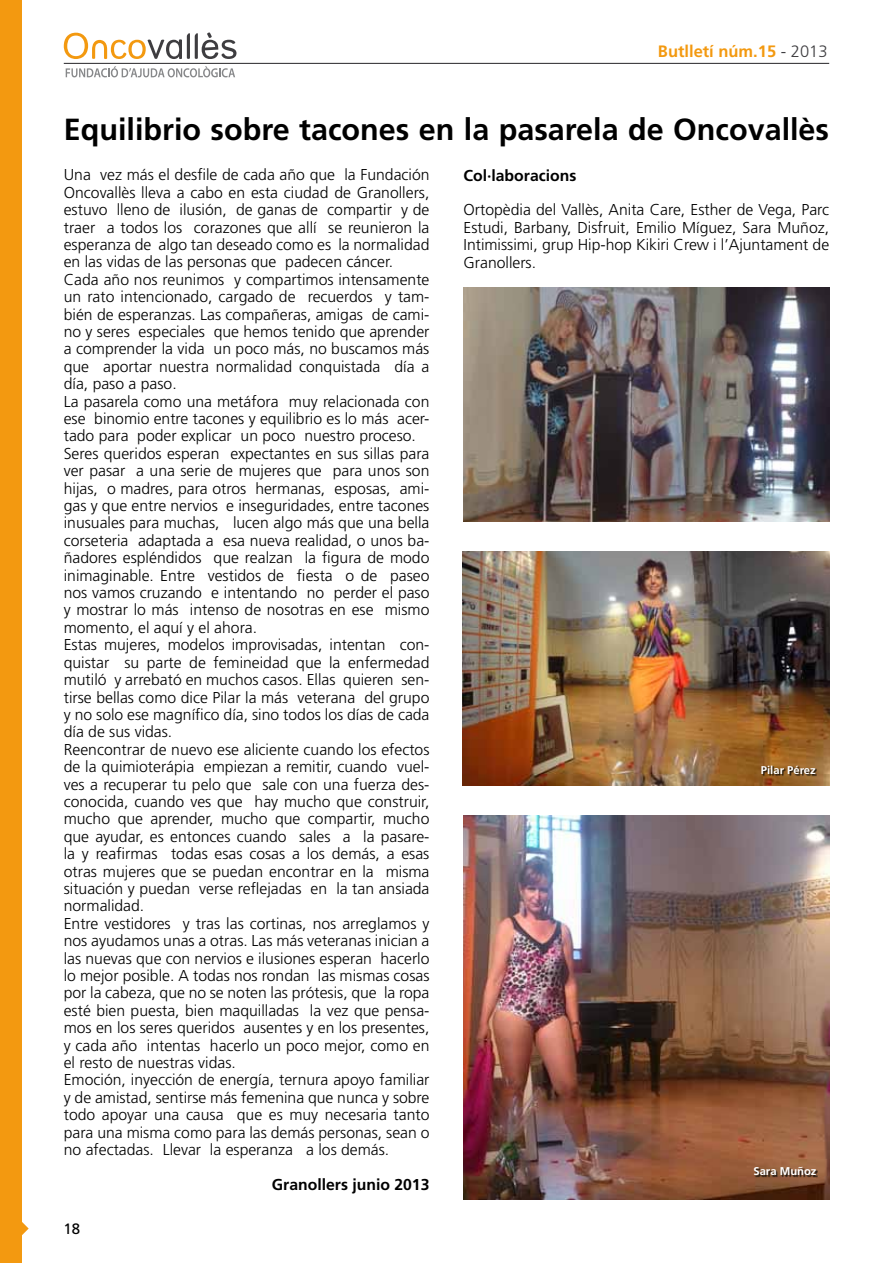
<style>
.page{position:relative;width:893px;height:1263px;background:#fff}
.page>*{position:absolute;margin:0;border:0;box-sizing:border-box;transform-origin:0 0}
.t1{font:700 30.45px "Frutiger";color:#000}
.t2{font:700 16.5px "Frutiger";color:#f39910}
.t3{font:300 15.75px/17.4px "Frutiger";color:#000}
.t4{font:700 15.75px "Frutiger";color:#000}
.t5{font:15px "Frutiger";color:#000}
.t6{font:700 11.25px "Frutiger";color:#fff}
.s1{font-weight:300;color:#3e3d40}
</style>
<div class="page">
<svg style="left:64px;top:33px;width:172px;height:26px"></svg>
<svg style="left:66px;top:66px;width:169px;height:11px"></svg>
<hr style="left:64px;top:63px;width:765px;height:1px;background:#3e3d40">
<div style="left:0;top:0;width:21px;height:1263px;background:#f39910"></div>
<svg style="left:21px;top:1221px;width:8px;height:15px"></svg>
<img style="left:463px;top:288px;width:366px;height:234px">
<img style="left:463px;top:551px;width:366px;height:234px">
<img style="left:463px;top:815px;width:366px;height:384px">
<div style="left:762px;top:766px;width:55px;height:10px;background:#000;opacity:.75"></div>
<div style="left:755px;top:1168px;width:63px;height:9px;background:#000;opacity:.75"></div>
<p class="t2" style="left:658px;top:42px;width:171px">Butlletí núm.15 <span class="s1">- 2013</span></p>
<h1 class="t1" style="left:64px;top:112px;width:767px">Equilibrio sobre tacones en la pasarela de Oncovallès</h1>
<p class="t3" style="left:64px;top:166px;width:367px">Una vez más el desfile de cada año que la Fundación Oncovallès lleva a cabo en esta ciudad de Granollers, estuvo lleno de ilusión, de ganas de compartir y de traer a todos los corazones que allí se reunieron la esperanza de algo tan deseado como es la normalidad en las vidas de las personas que padecen cáncer.<br>Cada año nos reunimos y compartimos intensamente un rato intencionado, cargado de recuerdos y tam&shy;bién de esperanzas. Las compañeras, amigas de cami&shy;no y seres especiales que hemos tenido que aprender a comprender la vida un poco más, no buscamos más que aportar nuestra normalidad conquistada día a día, paso a paso.<br>La pasarela como una metáfora muy relacionada con ese binomio entre tacones y equilibrio es lo más acer&shy;tado para poder explicar un poco nuestro proceso.<br>Seres queridos esperan expectantes en sus sillas para ver pasar a una serie de mujeres que para unos son hijas, o madres, para otros hermanas, esposas, ami&shy;gas y que entre nervios e inseguridades, entre tacones inusuales para muchas, lucen algo más que una bella corseteria adaptada a esa nueva realidad, o unos ba&shy;ñadores espléndidos que realzan la figura de modo inimaginable. Entre vestidos de fiesta o de paseo nos vamos cruzando e intentando no perder el paso y mostrar lo más intenso de nosotras en ese mismo momento, el aquí y el ahora.<br>Estas mujeres, modelos improvisadas, intentan con&shy;quistar su parte de femineidad que la enfermedad mutiló y arrebató en muchos casos. Ellas quieren sen&shy;tirse bellas como dice Pilar la más veterana del grupo y no solo ese magnífico día, sino todos los días de cada día de sus vidas.<br>Reencontrar de nuevo ese aliciente cuando los efectos de la quimioterápia empiezan a remitir, cuando vuel&shy;ves a recuperar tu pelo que sale con una fuerza des&shy;conocida, cuando ves que hay mucho que construir, mucho que aprender, mucho que compartir, mucho que ayudar, es entonces cuando sales a la pasare&shy;la y reafirmas todas esas cosas a los demás, a esas otras mujeres que se puedan encontrar en la misma situación y puedan verse reflejadas en la tan ansiada normalidad.<br>Entre vestidores y tras las cortinas, nos arreglamos y nos ayudamos unas a otras. Las más veteranas inician a las nuevas que con nervios e ilusiones esperan hacerlo lo mejor posible. A todas nos rondan las mismas cosas por la cabeza, que no se noten las prótesis, que la ropa esté bien puesta, bien maquilladas la vez que pensa&shy;mos en los seres queridos ausentes y en los presentes, y cada año intentas hacerlo un poco mejor, como en el resto de nuestras vidas.<br>Emoción, inyección de energía, ternura apoyo familiar y de amistad, sentirse más femenina que nunca y sobre todo apoyar una causa que es muy necesaria tanto para una misma como para las demás personas, sean o no afectadas. Llevar la esperanza a los demás.</p>
<p class="t4" style="left:272px;top:1175px;width:159px">Granollers junio 2013</p>
<p class="t4" style="left:463px;top:166px;width:114px">Col·laboracions</p>
<p class="t3" style="left:463px;top:201px;width:367px;text-align:justify">Ortopèdia del Vallès, Anita Care, Esther de Vega, Parc Estudi, Barbany, Disfruit, Emilio Míguez, Sara Muñoz, Intimissimi, grup Hip-hop Kikiri Crew i l’Ajuntament de Granollers.</p>
<p class="t6" style="left:761px;top:764px;width:56px">Pilar Pérez</p>
<p class="t6" style="left:753px;top:1165px;width:65px">Sara Muñoz</p>
<p class="t5" style="left:63px;top:1220px;width:18px">18</p>
</div>
